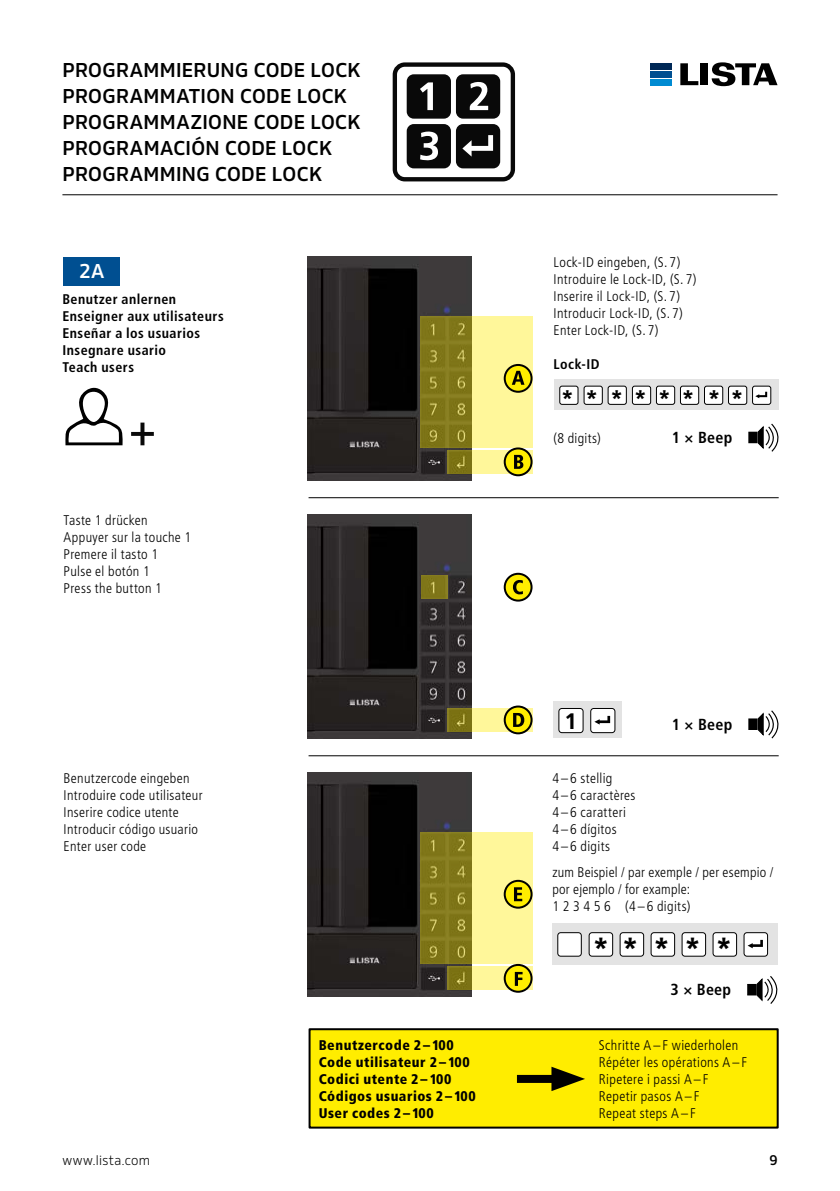
<style>
.page{position:relative;width:840px;height:1191px;background:#fff}
.page>*{position:absolute;margin:0;border:0;box-sizing:border-box;transform-origin:0 0}
.t1{font:700 29.2px "Frutiger LT Std";color:#000}
.t2{font:700 22.6px "Frutiger LT Std";color:#000}
.t3{font:700 22.4px "Frutiger LT Std";color:#000}
.t4{font:600 20px/26px "Rleud";letter-spacing:.015em;color:#000}
.t5{font:600 20px "Rleud";color:#fff}
.t6{font:700 condensed 16px "Frutiger LT Std";letter-spacing:.02em;color:#000}
.t7{font:300 condensed 14px/17px "Frutiger LT Std";letter-spacing:.025em;color:#000}
.t8{font:700 condensed 14px/17px "Frutiger LT Std";letter-spacing:.035em;color:#000}
.t9{font:900 condensed 14px/17px "Frutiger LT Std";letter-spacing:.035em;color:#000}
.t10{font:300 14px "Rleud";letter-spacing:.025em;color:#000}
.t11{font:600 14px "Rleud";color:#000}
</style>
<div class="page">
<hr style="left:62px;top:194px;width:715px;height:1px;background:#000">
<div style="left:650px;top:63px;width:22px;height:7px;background:#002856"></div>
<div style="left:650px;top:71px;width:22px;height:6px;background:#004f91"></div>
<div style="left:650px;top:79px;width:22px;height:6px;background:#008bd2"></div>
<svg style="left:680px;top:63px;width:18px;height:22px"></svg>
<div style="left:700px;top:63px;width:7px;height:22px;background:#000"></div>
<svg style="left:711px;top:62px;width:66px;height:24px"></svg>
<div style="left:309px;top:1029px;width:468px;height:98px;background:#ffed00"></div>
<div style="left:308px;top:1028px;width:470px;height:100px;border:2px solid #000"></div>
<div style="left:516px;top:1075px;width:49px;height:8px;background:#000"></div>
<svg style="left:551px;top:1066px;width:33px;height:25px"></svg>
<svg style="left:65px;top:387px;width:58px;height:58px"></svg>
<svg style="left:131px;top:422px;width:23px;height:23px"></svg>
<div style="left:63px;top:257px;width:57px;height:28px;background:#004f91"></div>
<div style="left:552px;top:923px;width:225px;height:42px;background:#e3e3e3"></div>
<div style="left:743px;top:932px;width:24px;height:24px;background:#fff;border-radius:3px"></div>
<div style="left:743px;top:932px;width:24px;height:24px;border:1px solid #000;border-radius:3px"></div>
<div style="left:712px;top:932px;width:24px;height:24px;background:#fff;border-radius:3px"></div>
<div style="left:712px;top:932px;width:24px;height:24px;border:1px solid #000;border-radius:3px"></div>
<div style="left:681px;top:932px;width:24px;height:24px;background:#fff;border-radius:3px"></div>
<div style="left:681px;top:932px;width:24px;height:24px;border:1px solid #000;border-radius:3px"></div>
<div style="left:650px;top:932px;width:24px;height:24px;background:#fff;border-radius:3px"></div>
<div style="left:650px;top:932px;width:24px;height:24px;border:1px solid #000;border-radius:3px"></div>
<div style="left:619px;top:932px;width:24px;height:24px;background:#fff;border-radius:3px"></div>
<div style="left:619px;top:932px;width:24px;height:24px;border:1px solid #000;border-radius:3px"></div>
<div style="left:588px;top:932px;width:24px;height:24px;background:#fff;border-radius:3px"></div>
<div style="left:588px;top:932px;width:24px;height:24px;border:1px solid #000;border-radius:3px"></div>
<div style="left:557px;top:932px;width:24px;height:24px;background:#fff;border-radius:3px"></div>
<div style="left:557px;top:932px;width:24px;height:24px;border:1px solid #000;border-radius:3px"></div>
<svg style="left:747px;top:940px;width:15px;height:8px"></svg>
<div style="left:553px;top:701px;width:68px;height:37px;background:#e3e3e3"></div>
<div style="left:590px;top:708px;width:24px;height:24px;background:#fff;border-radius:3px"></div>
<div style="left:590px;top:708px;width:25px;height:25px;border:1px solid #000;border-radius:3px"></div>
<div style="left:558px;top:708px;width:24px;height:24px;background:#fff;border-radius:3px"></div>
<div style="left:558px;top:708px;width:25px;height:25px;border:1px solid #000;border-radius:3px"></div>
<svg style="left:594px;top:716px;width:15px;height:8px"></svg>
<svg style="left:504px;top:574px;width:27px;height:26px"></svg>
<div style="left:503px;top:573px;width:29px;height:28px;border:2px solid #000;border-radius:50%"></div>
<svg style="left:512px;top:580px;width:10px;height:14px"></svg>
<div style="left:747px;top:984px;width:8px;height:11px;background:#000"></div>
<div style="left:747px;top:984px;width:8px;height:11px;border:1px solid #000"></div>
<svg style="left:755px;top:976px;width:22px;height:28px"></svg>
<img style="left:307px;top:257px;width:164px;height:223px">
<img style="left:307px;top:773px;width:164px;height:223px">
<img style="left:307px;top:515px;width:164px;height:223px">
<svg style="left:420px;top:316px;width:112px;height:132px;background:#c2ba5d"></svg>
<svg style="left:420px;top:832px;width:112px;height:132px;background:#c2ba5d"></svg>
<svg style="left:504px;top:365px;width:27px;height:27px"></svg>
<div style="left:503px;top:364px;width:29px;height:29px;border:2px solid #000;border-radius:50%"></div>
<svg style="left:511px;top:371px;width:13px;height:14px"></svg>
<svg style="left:446px;top:450px;width:86px;height:24px"></svg>
<svg style="left:446px;top:965px;width:86px;height:24px"></svg>
<svg style="left:446px;top:708px;width:86px;height:24px"></svg>
<div style="left:421px;top:575px;width:26px;height:24px;background:#807619"></div>
<svg style="left:504px;top:448px;width:27px;height:27px"></svg>
<div style="left:503px;top:447px;width:29px;height:29px;border:2px solid #000;border-radius:50%"></div>
<svg style="left:513px;top:455px;width:10px;height:14px"></svg>
<svg style="left:554px;top:379px;width:224px;height:30px;background:#cecece"></svg>
<svg style="left:752px;top:386px;width:18px;height:18px"></svg>
<div style="left:751px;top:386px;width:19px;height:18px;border:1px solid #000;border-radius:2px"></div>
<div style="left:728px;top:386px;width:18px;height:18px;background:#fff;border-radius:2px"></div>
<div style="left:727px;top:386px;width:19px;height:18px;border:1px solid #000;border-radius:2px"></div>
<div style="left:704px;top:386px;width:18px;height:18px;background:#fff;border-radius:2px"></div>
<div style="left:703px;top:386px;width:19px;height:18px;border:1px solid #000;border-radius:2px"></div>
<div style="left:680px;top:386px;width:18px;height:18px;background:#fff;border-radius:2px"></div>
<div style="left:679px;top:386px;width:19px;height:18px;border:1px solid #000;border-radius:2px"></div>
<div style="left:656px;top:386px;width:18px;height:18px;background:#fff;border-radius:2px"></div>
<div style="left:655px;top:386px;width:19px;height:18px;border:1px solid #000;border-radius:2px"></div>
<div style="left:632px;top:386px;width:18px;height:18px;background:#fff;border-radius:2px"></div>
<div style="left:631px;top:386px;width:19px;height:18px;border:1px solid #000;border-radius:2px"></div>
<svg style="left:754px;top:392px;width:12px;height:6px"></svg>
<div style="left:607px;top:386px;width:19px;height:18px;background:#fff;border-radius:2px"></div>
<div style="left:607px;top:386px;width:19px;height:18px;border:1px solid #000;border-radius:2px"></div>
<div style="left:583px;top:386px;width:19px;height:18px;background:#fff;border-radius:2px"></div>
<div style="left:583px;top:386px;width:19px;height:18px;border:1px solid #000;border-radius:2px"></div>
<div style="left:559px;top:386px;width:18px;height:18px;background:#fff;border-radius:2px"></div>
<div style="left:559px;top:386px;width:19px;height:18px;border:1px solid #000;border-radius:2px"></div>
<hr style="left:308px;top:497px;width:470px;height:1px;background:#000">
<hr style="left:308px;top:755px;width:470px;height:1px;background:#000">
<div style="left:748px;top:432px;width:8px;height:11px;background:#000"></div>
<div style="left:748px;top:432px;width:8px;height:11px;border:1px solid #000"></div>
<svg style="left:757px;top:423px;width:21px;height:29px"></svg>
<div style="left:748px;top:719px;width:8px;height:10px;background:#000"></div>
<div style="left:748px;top:719px;width:8px;height:10px;border:1px solid #000"></div>
<svg style="left:757px;top:710px;width:21px;height:28px"></svg>
<svg style="left:504px;top:706px;width:27px;height:27px"></svg>
<div style="left:503px;top:705px;width:29px;height:29px;border:2px solid #000;border-radius:50%"></div>
<svg style="left:513px;top:713px;width:11px;height:14px"></svg>
<svg style="left:504px;top:881px;width:27px;height:26px"></svg>
<div style="left:503px;top:880px;width:29px;height:28px;border:2px solid #000;border-radius:50%"></div>
<svg style="left:513px;top:887px;width:9px;height:14px"></svg>
<svg style="left:504px;top:965px;width:27px;height:26px"></svg>
<div style="left:503px;top:964px;width:29px;height:28px;border:2px solid #000;border-radius:50%"></div>
<svg style="left:514px;top:972px;width:8px;height:14px"></svg>
<svg style="left:406px;top:74px;width:94px;height:94px"></svg>
<div style="left:392px;top:62px;width:122px;height:119px;border:4px solid #090909;border-radius:10px"></div>
<h3 class="t4" style="left:62px;top:56px;width:299px">PROGRAMMIERUNG CODE LOCK<br>PROGRAMMATION CODE LOCK<br>PROGRAMMAZIONE CODE LOCK<br>PROGRAMACIÓN CODE LOCK<br>PROGRAMMING CODE LOCK</h3>
<h3 class="t5" style="left:79px;top:257px;width:27px">2A</h3>
<p class="t8" style="left:62px;top:291px;width:163px">Benutzer anlernen<br>Enseigner aux utilisateurs<br>Enseñar a los usuarios<br>Insegnare usario<br>Teach users</p>
<p class="t7" style="left:63px;top:511px;width:129px">Taste 1 drücken<br>Appuyer sur la touche 1<br>Premere il tasto 1<br>Pulse el botón 1<br>Press the button 1</p>
<p class="t7" style="left:553px;top:253px;width:144px">Lock-ID eingeben, (S. 7)<br>Introduire le Lock-ID, (S. 7)<br>Inserire il Lock-ID, (S. 7)<br>Introducir Lock-ID, (S. 7)<br>Enter Lock-ID, (S. 7)</p>
<p class="t8" style="left:553px;top:355px;width:48px">Lock-ID</p>
<h2 class="t2" style="left:561px;top:385px;width:183px">********</h2>
<p class="t7" style="left:553px;top:429px;width:49px">(8 digits)</p>
<p class="t6" style="left:671px;top:428px;width:62px">1 × Beep</p>
<h3 class="t3" style="left:564px;top:708px;width:14px">1</h3>
<p class="t6" style="left:671px;top:714px;width:62px">1 × Beep</p>
<p class="t7" style="left:63px;top:769px;width:140px">Benutzercode eingeben<br>Introduire code utilisateur<br>Inserire codice utente<br>Introducir código usuario<br>Enter user code</p>
<p class="t7" style="left:552px;top:769px;width:85px">4 – 6 stellig<br>4 – 6 caractères<br>4 – 6 caratteri<br>4 – 6 dígitos<br>4 – 6 digits</p>
<p class="t7" style="left:552px;top:864px;width:222px">zum Beispiel / par exemple / per esempio / por ejemplo / for example:<br>1 2 3 4 5 6 (4 – 6 digits)</p>
<h1 class="t1" style="left:592px;top:931px;width:140px">*****</h1>
<p class="t6" style="left:670px;top:980px;width:62px">3 × Beep</p>
<p class="t9" style="left:318px;top:1036px;width:159px">Benutzercode 2–100<br>Code utilisateur 2–100<br>Codici utente 2–100<br>Códigos usuarios 2–100<br>User codes 2–100</p>
<p class="t7" style="left:598px;top:1036px;width:150px">Schritte A – F wiederholen<br>Répéter les opérations A – F<br>Ripetere i passi A – F<br>Repetir pasos A – F<br>Repeat steps A – F</p>
<p class="t10" style="left:62px;top:1150px;width:89px">www.lista.com</p>
<p class="t11" style="left:769px;top:1150px;width:10px">9</p>
</div>
